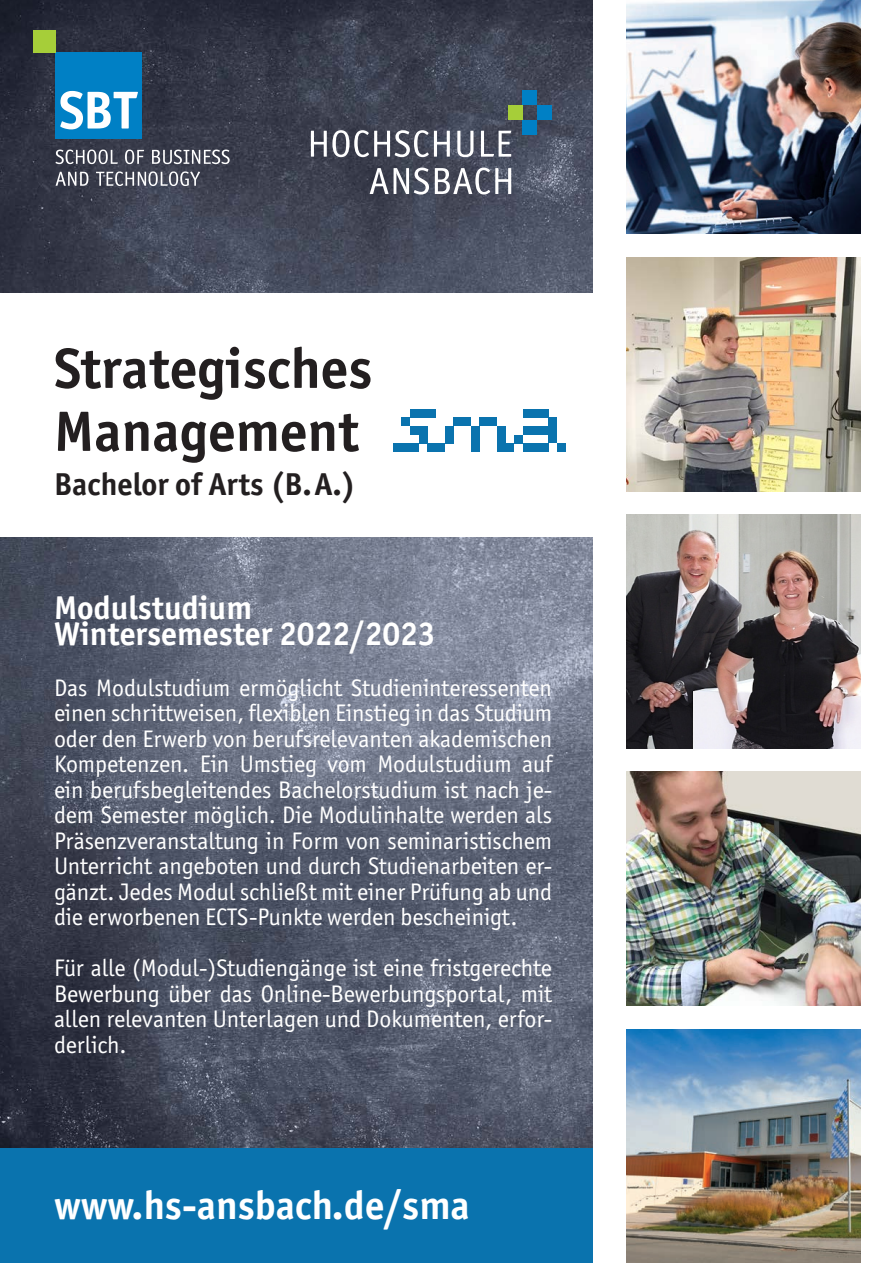
<style>
.page{position:relative;width:893px;height:1263px;background:#fff}
.page>*{position:absolute;margin:0;border:0;box-sizing:border-box;transform-origin:0 0}
.t1{font:700 57px/63px "Officina Sans ITC Pro";color:#231f20}
.t2{font:700 40.2px "Officina Sans ITC Pro";color:#fff}
.t3{font:700 33px/25.5px "Officina Sans ITC Pro";color:#fff}
.t4{font:700 31.8px "Officina Sans ITC Pro";color:#231f20}
.t5{font:24px/25.5px "Officina Sans ITC Pro";letter-spacing:-.005em;color:#fff;text-align:justify}
</style>
<div class="page">
<img style="left:0;top:0;width:592px;height:1148px">
<div style="left:0;top:293px;width:607px;height:243px;background:#fff"></div>
<div style="left:0;top:1148px;width:592px;height:115px;background:#0a73ae"></div>
<img style="left:626px;top:257px;width:234px;height:234px">
<img style="left:626px;top:772px;width:234px;height:234px">
<img style="left:626px;top:514px;width:234px;height:234px">
<img style="left:626px;top:0;width:234px;height:234px">
<div style="left:410px;top:409px;width:26px;height:8px;background:#0a73ae"></div>
<div style="left:410px;top:426px;width:17px;height:9px;background:#0a73ae"></div>
<div style="left:427px;top:443px;width:18px;height:9px;background:#0a73ae"></div>
<div style="left:471px;top:426px;width:8px;height:26px;background:#0a73ae"></div>
<div style="left:453px;top:417px;width:18px;height:9px;background:#0a73ae"></div>
<div style="left:479px;top:417px;width:18px;height:9px;background:#0a73ae"></div>
<div style="left:445px;top:426px;width:8px;height:17px;background:#0a73ae"></div>
<div style="left:557px;top:443px;width:9px;height:9px;background:#0a73ae"></div>
<div style="left:401px;top:417px;width:9px;height:9px;background:#0a73ae"></div>
<div style="left:393px;top:443px;width:26px;height:9px;background:#0a73ae"></div>
<div style="left:419px;top:435px;width:8px;height:8px;background:#0a73ae"></div>
<div style="left:497px;top:426px;width:8px;height:26px;background:#0a73ae"></div>
<div style="left:523px;top:443px;width:26px;height:9px;background:#0a73ae"></div>
<div style="left:505px;top:443px;width:9px;height:9px;background:#0a73ae"></div>
<div style="left:523px;top:426px;width:26px;height:9px;background:#0a73ae"></div>
<div style="left:514px;top:435px;width:9px;height:8px;background:#0a73ae"></div>
<div style="left:523px;top:409px;width:26px;height:8px;background:#0a73ae"></div>
<div style="left:549px;top:417px;width:8px;height:26px;background:#0a73ae"></div>
<img style="left:626px;top:1029px;width:234px;height:234px">
<div style="left:56px;top:53px;width:86px;height:86px;background:#0080c5"></div>
<div style="left:33px;top:30px;width:22px;height:23px;background:#a6ce39"></div>
<svg style="left:125px;top:150px;width:19px;height:14px"></svg>
<svg style="left:152px;top:150px;width:78px;height:14px"></svg>
<svg style="left:56px;top:172px;width:32px;height:14px"></svg>
<svg style="left:96px;top:171px;width:104px;height:15px"></svg>
<svg style="left:56px;top:150px;width:62px;height:14px"></svg>
<svg style="left:60px;top:91px;width:78px;height:38px"></svg>
<svg style="left:311px;top:130px;width:139px;height:27px"></svg>
<svg style="left:457px;top:131px;width:16px;height:26px"></svg>
<svg style="left:481px;top:131px;width:30px;height:26px"></svg>
<svg style="left:370px;top:168px;width:59px;height:27px"></svg>
<svg style="left:435px;top:168px;width:76px;height:27px"></svg>
<div style="left:522px;top:90px;width:15px;height:15px;background:#0080c5"></div>
<div style="left:537px;top:105px;width:15px;height:15px;background:#0080c5"></div>
<div style="left:522px;top:120px;width:15px;height:15px;background:#0080c5"></div>
<div style="left:508px;top:105px;width:14px;height:15px;background:#a6ce39"></div>
<h1 class="t1" style="left:54px;top:336px;width:320px">Strategisches<br>Management</h1>
<h3 class="t4" style="left:54px;top:464px;width:303px">Bachelor of Arts (B. A.)</h3>
<h3 class="t3" style="left:54px;top:595px;width:383px">Modulstudium<br>Wintersemester 2022/2023</h3>
<p class="t5" style="left:54px;top:675px;width:500px">Das Modulstudium ermöglicht Studieninteressenten einen schrittweisen, flexiblen Einstieg in das Studium oder den Erwerb von berufsrelevanten akademischen Kompetenzen. Ein Umstieg vom Modulstudium auf ein berufsbegleitendes Bachelorstudium ist nach je&shy;dem Semester möglich. Die Modulinhalte werden als Präsenzveranstaltung in Form von seminaristischem Unterricht angeboten und durch Studienarbeiten er&shy;gänzt. Jedes Modul schließt mit einer Prüfung ab und die erworbenen ECTS-Punkte werden bescheinigt.</p>
<p class="t5" style="left:54px;top:955px;width:500px">Für alle (Modul-)Studiengänge ist eine fristgerechte Bewerbung über das Online-Bewerbungsportal, mit allen relevanten Unterlagen und Dokumenten, erfor&shy;derlich.</p>
<h2 class="t2" style="left:54px;top:1180px;width:417px">www.hs-ansbach.de/sma</h2>
</div>
